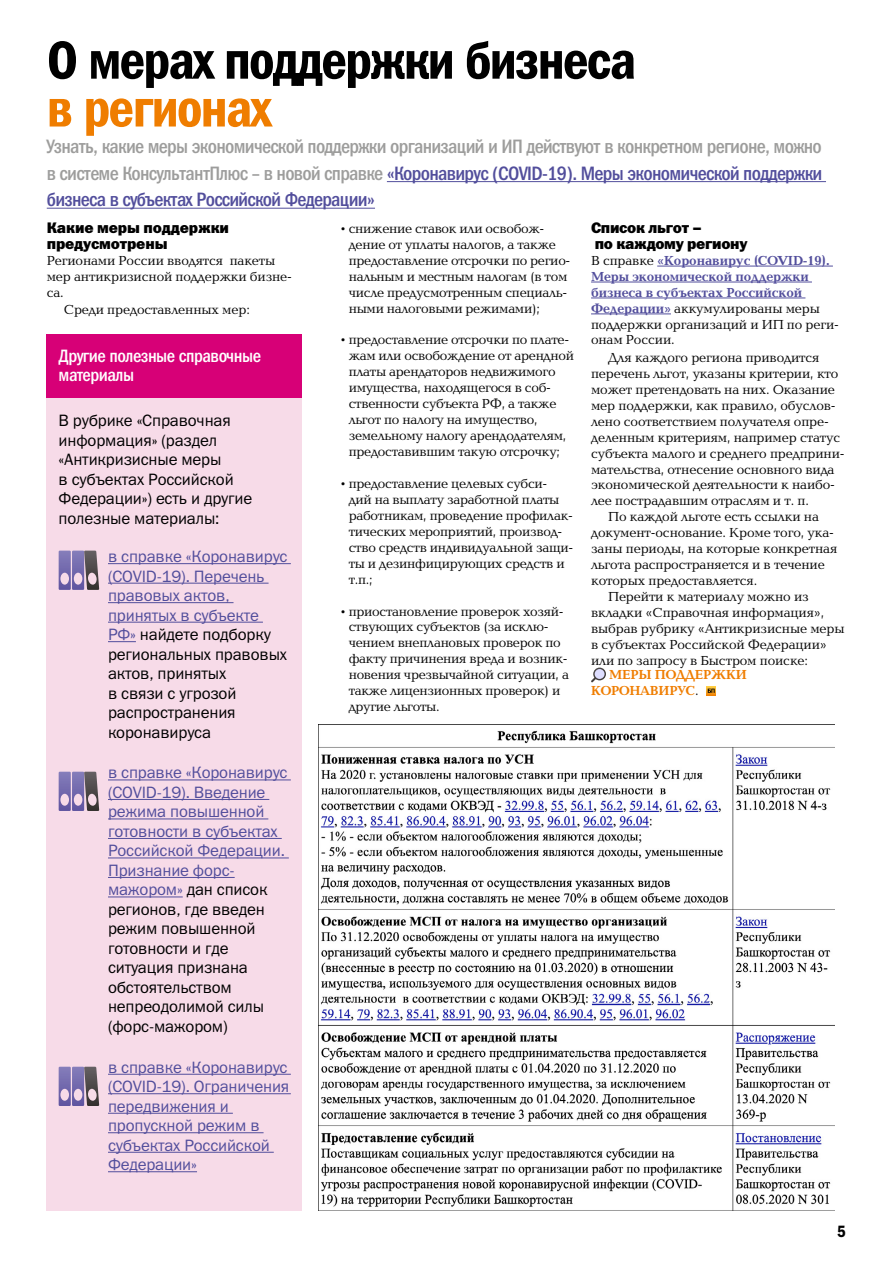
<style>
.page{position:relative;width:893px;height:1263px;background:#fff}
.page>*{position:absolute;margin:0;border:0;box-sizing:border-box;transform-origin:0 0}
.t1{font:54px "Franklin Gothic Demi Cond C";letter-spacing:-.035em;color:#000}
.t2{font:54px "Franklin Gothic Demi Cond C";letter-spacing:-.035em;color:#ef7d00}
.t3{font:19.5px/26.5px "Franklin Gothic Medi Cond C";letter-spacing:-.035em;color:#9d9d9c;text-align:justify}
.t4{font:18px/19.5px "Franklin Gothic Medi Cond C";letter-spacing:-.025em;color:#fff}
.t5{font:16.5px/19.5px "Franklin Gothic Book C";letter-spacing:-.01em;color:#000}
.t6{font:16.5px/19.5px "Franklin Gothic Book C";letter-spacing:-.01em;color:#524e9c}
.t7{font:16.5px "Franklin Gothic Demi Cond C";color:#000}
.t8{font:15.3px/15.9px "Franklin Gothic Heavy C";letter-spacing:-.01em;color:#000}
.t9{font:13.5px/15.9px "Baltica C";letter-spacing:-.02em;color:#000}
.t10{font:700 13.5px/15.9px "Baltica C";letter-spacing:-.01em;color:#524e9c}
.t11{font:700 13.5px/15.9px "Baltica C";letter-spacing:-.01em;color:#ef7d00}
.s1{color:#524e9c}
.s2{font-weight:400;color:#000}
</style>
<div class="page">
<hr style="left:387px;top:181px;width:439px;height:1px;background:#524e9c">
<hr style="left:47px;top:208px;width:328px;height:1px;background:#524e9c">
<hr style="left:657px;top:266px;width:176px;height:1px;background:#524e9c">
<hr style="left:591px;top:282px;width:221px;height:1px;background:#524e9c">
<hr style="left:591px;top:298px;width:214px;height:1px;background:#524e9c">
<hr style="left:591px;top:314px;width:80px;height:1px;background:#524e9c">
<svg style="left:591px;top:668px;width:15px;height:14px"></svg>
<svg style="left:707px;top:686px;width:9px;height:9px"></svg>
<div style="left:47px;top:366px;width:255px;height:845px;background:#f7dbe8"></div>
<div style="left:47px;top:334px;width:255px;height:64px;background:#d70077"></div>
<hr style="left:108px;top:563px;width:183px;height:1px;background:#524e9c">
<hr style="left:108px;top:583px;width:161px;height:1px;background:#524e9c">
<hr style="left:108px;top:602px;width:126px;height:1px;background:#524e9c">
<hr style="left:108px;top:622px;width:155px;height:1px;background:#524e9c">
<svg style="left:108px;top:641px;width:28px;height:1px"></svg>
<hr style="left:108px;top:779px;width:183px;height:1px;background:#524e9c">
<hr style="left:108px;top:799px;width:161px;height:1px;background:#524e9c">
<hr style="left:108px;top:818px;width:160px;height:1px;background:#524e9c">
<hr style="left:108px;top:838px;width:174px;height:1px;background:#524e9c">
<hr style="left:108px;top:857px;width:181px;height:1px;background:#524e9c">
<hr style="left:108px;top:877px;width:127px;height:1px;background:#524e9c">
<hr style="left:108px;top:896px;width:75px;height:1px;background:#524e9c">
<hr style="left:108px;top:1074px;width:183px;height:1px;background:#524e9c">
<hr style="left:108px;top:1093px;width:183px;height:1px;background:#524e9c">
<hr style="left:108px;top:1113px;width:125px;height:1px;background:#524e9c">
<hr style="left:108px;top:1132px;width:156px;height:1px;background:#524e9c">
<hr style="left:108px;top:1152px;width:166px;height:1px;background:#524e9c">
<hr style="left:108px;top:1171px;width:89px;height:1px;background:#524e9c">
<svg style="left:59px;top:551px;width:40px;height:39px"></svg>
<svg style="left:59px;top:772px;width:40px;height:39px"></svg>
<svg style="left:59px;top:1067px;width:40px;height:39px"></svg>
<img style="left:319px;top:730px;width:515px;height:481px">
<h1 class="t1" style="left:47px;top:30px;width:591px">О мерах поддержки бизнеса</h1>
<h1 class="t2" style="left:47px;top:78px;width:226px">в регионах</h1>
<p class="t3" style="left:47px;top:133px;width:777px">Узнать, какие меры экономической поддержки организаций и ИП действуют в конкретном регионе, можно в системе КонсультантПлюс – в новой справке <span class="s1">«Коронавирус (COVID-19). Меры экономической поддержки бизнеса в субъектах Российской Федерации»</span></p>
<p class="t8" style="left:47px;top:219px;width:184px">Какие меры поддержки предусмотрены</p>
<p class="t9" style="left:47px;top:253px;width:247px">Регионами России вводятся пакеты мер антикризисной поддержки бизне&shy;са.</p>
<p class="t9" style="left:64px;top:302px;width:188px">Среди предоставленных мер:</p>
<p class="t8" style="left:591px;top:219px;width:158px">Список льгот –<br>по каждому региону</p>
<p class="t10" style="left:591px;top:253px;width:249px"><span class="s2">В справке</span> «Коронавирус (COVID-19).<br>Меры экономической поддержки бизнеса в субъектах Российской<br>Федерации» <span class="s2">аккумулированы меры поддержки организаций и ИП по реги&shy;онам России.</span></p>
<p class="t9" style="left:608px;top:350px;width:213px">Для каждого региона приводится</p>
<p class="t9" style="left:591px;top:366px;width:249px">перечень льгот, указаны критерии, кто</p>
<p class="t9" style="left:591px;top:382px;width:245px">может претендовать на них. Оказание</p>
<p class="t9" style="left:591px;top:398px;width:246px">мер поддержки, как правило, обуслов-</p>
<p class="t9" style="left:591px;top:414px;width:239px">лено соответствием получателя опре-</p>
<p class="t9" style="left:591px;top:430px;width:251px">деленным критериям, например статус</p>
<p class="t9" style="left:591px;top:446px;width:255px">субъекта малого и среднего предприни-</p>
<p class="t9" style="left:591px;top:462px;width:245px">мательства, отнесение основного вида</p>
<p class="t9" style="left:591px;top:478px;width:245px">экономической деятельности к наибо-</p>
<p class="t9" style="left:591px;top:494px;width:219px">лее пострадавшим отраслям и т. п.</p>
<p class="t9" style="left:608px;top:509px;width:212px">По каждой льготе есть ссылки на</p>
<p class="t9" style="left:591px;top:525px;width:244px">документ-основание. Кроме того, ука-</p>
<p class="t9" style="left:591px;top:541px;width:248px">заны периоды, на которые конкретная</p>
<p class="t9" style="left:591px;top:557px;width:235px">льгота распространяется и в течение</p>
<p class="t9" style="left:591px;top:573px;width:168px">которых предоставляется.</p>
<p class="t9" style="left:608px;top:589px;width:202px">Перейти к материалу можно из</p>
<p class="t9" style="left:591px;top:605px;width:235px">вкладки «Справочная информация»,</p>
<p class="t9" style="left:591px;top:621px;width:255px">выбрав рубрику «Антикризисные меры</p>
<p class="t9" style="left:591px;top:637px;width:237px">в субъектах Российской Федерации»</p>
<p class="t9" style="left:591px;top:653px;width:219px">или по запросу в Быстром поиске:</p>
<p class="t11" style="left:591px;top:667px;width:157px;text-indent:18px">МЕРЫ ПОДДЕРЖКИ<br>КОРОНАВИРУС<span class="s2">.</span></p>
<p class="t9" style="left:349px;top:221px;width:223px;text-indent:-11px">•снижение ставок или освобож&shy;дение от уплаты налогов, а также предоставление отсрочки по регио&shy;нальным и местным налогам (в том числе предусмотренным специаль&shy;ными налоговыми режимами);</p>
<p class="t9" style="left:349px;top:333px;width:227px;text-indent:-11px">•предоставление отсрочки по плате&shy;жам или освобождение от арендной платы арендаторов недвижимого имущества, находящегося в соб&shy;ственности субъекта РФ, а также льгот по налогу на имущество, земельному налогу арендодателям, предоставившим такую отсрочку;</p>
<p class="t9" style="left:349px;top:476px;width:226px;text-indent:-11px">•предоставление целевых субси&shy;дий на выплату заработной платы работникам, проведение профилак&shy;тических мероприятий, производ&shy;ство средств индивидуальной защи&shy;ты и дезинфицирующих средств и т.п.;</p>
<p class="t9" style="left:349px;top:604px;width:222px;text-indent:-11px">•приостановление проверок хозяй&shy;ствующих субъектов (за исклю&shy;чением внеплановых проверок по факту причинения вреда и возник&shy;новения чрезвычайной ситуации, а также лицензионных проверок) и другие льготы.</p>
<h3 class="t4" style="left:59px;top:345px;width:204px">Другие полезные справочные материалы</h3>
<p class="t5" style="left:59px;top:411px;width:195px">В рубрике «Справочная информация» (раздел «Антикризисные меры<br>в субъектах Российской<br>Федерации») есть и другие полезные материалы:</p>
<p class="t5" style="left:108px;top:546px;width:181px"><span class="s1">в справке «Коронавирус (COVID-19). Перечень правовых актов, принятых в субъекте<br>РФ»</span> найдете подборку региональных правовых актов, принятых<br>в связи с угрозой распространения коронавируса</p>
<p class="t5" style="left:108px;top:763px;width:181px"><span class="s1">в справке «Коронавирус (COVID-19). Введение режима повышенной готовности в субъектах<br>Российской Федерации.<br>Признание форс&shy;мажором»</span> дан список регионов, где введен режим повышенной готовности и где ситуация признана обстоятельством непреодолимой силы (форс-мажором)</p>
<p class="t6" style="left:108px;top:1057px;width:183px">в справке «Коронавирус (COVID-19). Ограничения передвижения и пропускной режим в субъектах Российской<br>Федерации»</p>
<p class="t7" style="left:837px;top:1222px;width:10px">5</p>
</div>
